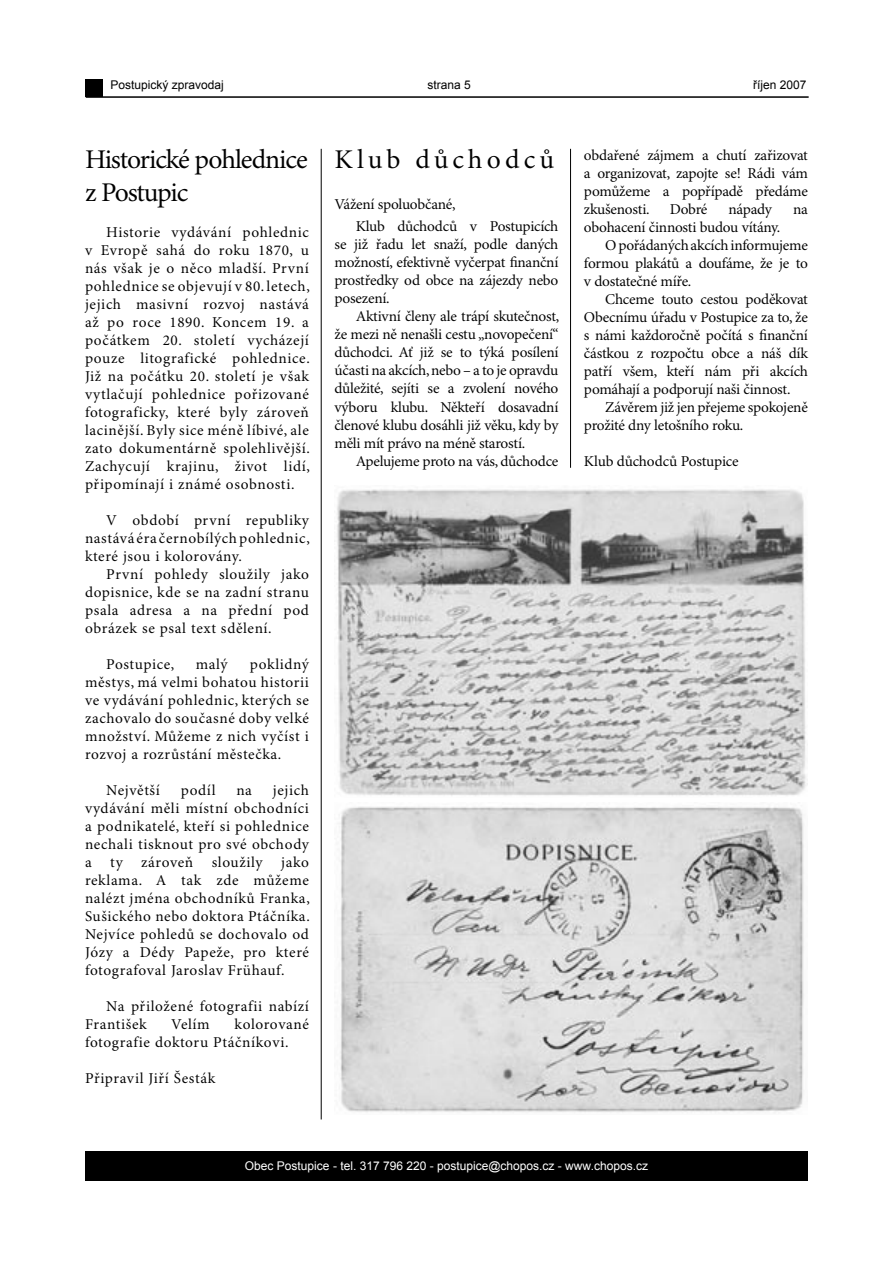
<style>
.page{position:relative;width:893px;height:1263px;background:#fff}
.page>*{position:absolute;margin:0;border:0;box-sizing:border-box;transform-origin:0 0}
.t1{font:27px/32.4px "Minion Pro";letter-spacing:-.04em;color:#000}
.t2{font:27px "Minion Pro";letter-spacing:.15em;color:#000}
.t3{font:15px/18px "Minion Pro";letter-spacing:-.01em;color:#000;text-align:justify}
.t4{font:15px/18px "Minion Pro";letter-spacing:.04em;color:#000}
.t5{font:12px "Arial";color:#fff}
.t6{font:12px "Arial";color:#000}
</style>
<div class="page">
<div style="left:85px;top:1151px;width:723px;height:30px;background:#000"></div>
<div style="left:85px;top:79px;width:18px;height:18px;background:#000"></div>
<hr style="left:86px;top:96px;width:723px;height:2px;background:#000">
<hr style="left:570px;top:149px;width:1px;height:319px;background:#000">
<hr style="left:321px;top:149px;width:1px;height:970px;background:#000">
<img style="left:334px;top:489px;width:474px;height:307px">
<img style="left:339px;top:806px;width:465px;height:307px">
<p class="t6" style="left:111px;top:77px;width:115px">Postupický zpravodaj</p>
<p class="t6" style="left:427px;top:77px;width:45px">strana 5</p>
<p class="t6" style="left:753px;top:77px;width:55px">říjen 2007</p>
<h1 class="t1" style="left:85px;top:144px;width:224px">Historické pohlednice z Postupic</h1>
<p class="t3" style="left:85px;top:223px;width:226px;text-indent:21px">Historie vydávání pohlednic v Evropě sahá do roku 1870, u nás však je o něco mladší. První pohlednice se objevují v 80. letech, jejich masivní rozvoj nastává až po roce 1890. Koncem 19. a počátkem 20. století vycházejí pouze litografické pohlednice.<br>Již na počátku 20. století je však vytlačují pohlednice pořizované fotograficky, které byly zároveň lacinější. Byly sice méně líbivé, ale zato dokumentárně spolehlivější.<br>Zachycují krajinu, život lidí, připomínají i známé osobnosti.</p>
<p class="t3" style="left:85px;top:511px;width:226px;text-indent:21px">V období první republiky nastává éra černobílých pohlednic, které jsou i kolorovány.</p>
<p class="t3" style="left:85px;top:565px;width:225px;text-indent:21px">První pohledy sloužily jako dopisnice, kde se na zadní stranu psala adresa a na přední pod obrázek se psal text sdělení.</p>
<p class="t4" style="left:106px;top:655px;width:70px">Postupice,</p>
<p class="t3" style="left:196px;top:655px;width:33px">malý</p>
<p class="t3" style="left:85px;top:655px;width:225px;text-indent:165px">poklidný městys, má velmi bohatou historii ve vydávání pohlednic, kterých se zachovalo do současné doby velké množství. Můžeme z nich vyčíst i rozvoj a rozrůstání městečka.</p>
<p class="t4" style="left:106px;top:781px;width:55px">Největší</p>
<p class="t3" style="left:181px;top:781px;width:36px">podíl</p>
<p class="t3" style="left:236px;top:781px;width:17px">na</p>
<p class="t3" style="left:85px;top:781px;width:226px;text-indent:188px">jejich vydávání měli místní obchodníci a podnikatelé, kteří si pohlednice nechali tisknout pro své obchody a ty zároveň sloužily jako reklama. A tak zde můžeme nalézt jména obchodníků Franka, Sušického nebo doktora Ptáčníka.<br>Nejvíce pohledů se dochovalo od Józy a Dédy Papeže, pro které fotografoval Jaroslav Frühauf.</p>
<p class="t4" style="left:85px;top:997px;width:225px;text-indent:21px">Na přiložené fotografii nabízí<br>František</p>
<p class="t4" style="left:85px;top:1015px;width:225px;text-indent:150px">kolorované fotografie doktoru Ptáčníkovi.</p>
<p class="t4" style="left:85px;top:1069px;width:132px">Připravil Jiří Šesták</p>
<p class="t3" style="left:171px;top:1015px;width:40px">Velím</p>
<h1 class="t2" style="left:334px;top:144px;width:221px">Klub důchodců</h1>
<p class="t3" style="left:356px;top:193px;width:204px;line-height:22.5px;text-indent:-21px">Vážení spoluobčané,<br>Klub důchodců v Postupicích</p>
<p class="t3" style="left:334px;top:236px;width:225px">se již řadu let snaží, podle daných možností, efektivně vyčerpat finanční prostředky od obce na zájezdy nebo posezení.</p>
<p class="t3" style="left:334px;top:308px;width:226px;text-indent:21px">Aktivní členy ale trápí skutečnost, že mezi ně nenašli cestu „novopečení“ důchodci. Ať již se to týká posílení účasti na akcích, nebo – a to je opravdu důležité, sejíti se a zvolení nového výboru klubu. Někteří dosavadní členové klubu dosáhli již věku, kdy by měli mít právo na méně starostí.</p>
<p class="t3" style="left:356px;top:452px;width:204px">Apelujeme proto na vás, důchodce</p>
<p class="t3" style="left:584px;top:146px;width:225px">obdařené zájmem a chutí zařizovat a organizovat, zapojte se! Rádi vám pomůžeme a popřípadě předáme zkušenosti.</p>
<p class="t3" style="left:670px;top:200px;width:39px">Dobré</p>
<p class="t3" style="left:729px;top:200px;width:45px">nápady</p>
<p class="t3" style="left:793px;top:200px;width:16px">na</p>
<p class="t3" style="left:584px;top:218px;width:198px">obohacení činnosti budou vítány.</p>
<p class="t3" style="left:605px;top:236px;width:204px">O pořádaných akcích informujeme</p>
<p class="t3" style="left:584px;top:254px;width:225px">formou plakátů a doufáme, že je to</p>
<p class="t3" style="left:584px;top:272px;width:109px">v dostatečné míře.</p>
<p class="t3" style="left:605px;top:290px;width:204px">Chceme touto cestou poděkovat</p>
<p class="t3" style="left:584px;top:308px;width:225px">Obecnímu úřadu v Postupice za to, že</p>
<p class="t3" style="left:584px;top:326px;width:225px">s námi každoročně počítá s finanční</p>
<p class="t3" style="left:584px;top:344px;width:225px">částkou z rozpočtu obce a náš dík</p>
<p class="t3" style="left:584px;top:362px;width:225px">patří všem, kteří nám při akcích</p>
<p class="t3" style="left:584px;top:380px;width:208px">pomáhají a podporují naši činnost.</p>
<p class="t3" style="left:605px;top:398px;width:204px">Závěrem již jen přejeme spokojeně</p>
<p class="t3" style="left:584px;top:416px;width:161px">prožité dny letošního roku.</p>
<p class="t3" style="left:584px;top:452px;width:156px">Klub důchodců Postupice</p>
<p class="t5" style="left:245px;top:1158px;width:405px">Obec Postupice - tel. 317 796 220 - postupice@chopos.cz - www.chopos.cz</p>
</div>
